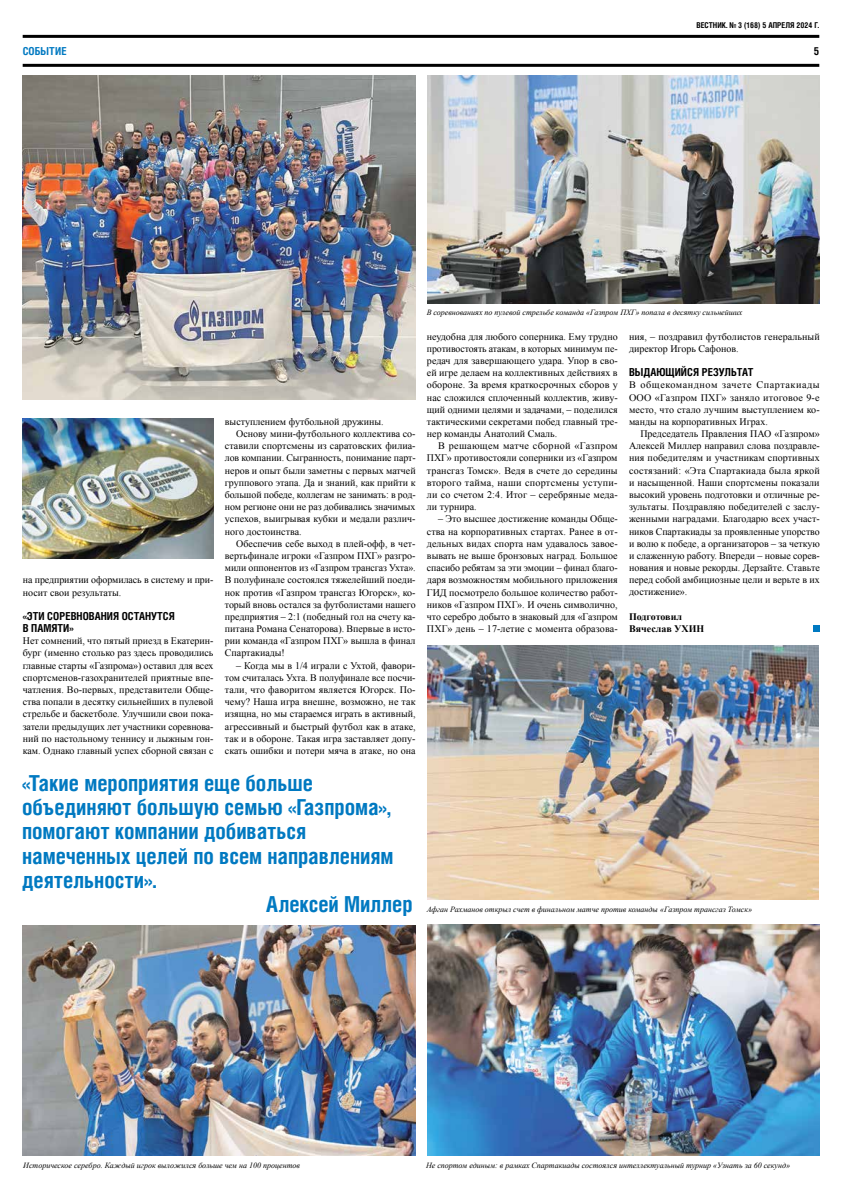
<style>
.page{position:relative;width:842px;height:1191px;background:#fff}
.page>*{position:absolute;margin:0;border:0;box-sizing:border-box;transform-origin:0 0}
.t1{font:700 22px "Helios Cond";letter-spacing:-.005em;color:#0079c1}
.t2{font:700 11px/12.2px "Helios Cond";letter-spacing:.005em;color:#000}
.t3{font:700 condensed 11px "Helios C Cn";letter-spacing:.005em;color:#0079c1}
.t4{font:700 condensed 11px "Helios C Cn";color:#000}
.t5{font:10px/12.2px "Times New Roman";color:#000;text-align:justify}
.t6{font:700 10px/12.2px "Times New Roman";color:#000}
.t7{font:italic 8px "Times New Roman";color:#000}
.t8{font:700 condensed 8px "Helios";color:#000}
</style>
<div class="page">
<hr style="left:23px;top:35px;width:796px;height:3px;background:#000">
<hr style="left:23px;top:64px;width:796px;height:3px;background:#000">
<div style="left:813px;top:625px;width:7px;height:7px;background:#0079c1"></div>
<img style="left:23px;top:76px;width:392px;height:324px">
<img style="left:22px;top:925px;width:393px;height:230px">
<img style="left:427px;top:924px;width:392px;height:231px">
<img style="left:427px;top:645px;width:392px;height:255px">
<img style="left:23px;top:418px;width:191px;height:140px">
<img style="left:427px;top:75px;width:392px;height:228px">
<p class="t8" style="left:697px;top:21px;width:124px">ВЕСТНИК. № 3 (168) 5 АПРЕЛЯ 2024 Г.</p>
<p class="t3" style="left:23px;top:44px;width:45px">СОБЫТИЕ</p>
<p class="t4" style="left:814px;top:44px;width:7px">5</p>
<p class="t5" style="left:23px;top:573px;width:192px">на предприятии оформилась в систему и при&shy;носит свои результаты.</p>
<p class="t2" style="left:23px;top:610px;width:154px">«ЭТИ СОРЕВНОВАНИЯ ОСТАНУТСЯ<br>В ПАМЯТИ»</p>
<p class="t5" style="left:23px;top:634px;width:192px">Нет сомнений, что пятый приезд в Екатерин&shy;бург (именно столько раз здесь проводились главные старты «Газпрома») оставил для всех спортсменов-газохранителей приятные впе&shy;чатления. Во-первых, представители Обще&shy;ства попали в десятку сильнейших в пулевой стрельбе и баскетболе. Улучшили свои пока&shy;затели предыдущих лет участники соревнова&shy;ний по настольному теннису и лыжным гон&shy;кам. Однако главный успех сборной связан с</p>
<p class="t5" style="left:225px;top:415px;width:160px">выступлением футбольной дружины.</p>
<p class="t5" style="left:236px;top:427px;width:181px">Основу мини-футбольного коллектива со-</p>
<p class="t5" style="left:225px;top:439px;width:192px">ставили спортсмены из саратовских филиа-</p>
<p class="t5" style="left:225px;top:452px;width:191px">лов компании. Сыгранность, понимание парт-</p>
<p class="t5" style="left:225px;top:464px;width:192px">неров и опыт были заметны с первых матчей</p>
<p class="t5" style="left:225px;top:476px;width:192px">группового этапа. Да и знаний, как прийти к</p>
<p class="t5" style="left:225px;top:488px;width:192px">большой победе, коллегам не занимать: в род-</p>
<p class="t5" style="left:225px;top:500px;width:192px">ном регионе они не раз добивались значимых</p>
<p class="t5" style="left:225px;top:513px;width:192px">успехов, выигрывая кубки и медали различ-</p>
<p class="t5" style="left:225px;top:525px;width:78px">ного достоинства.</p>
<p class="t5" style="left:236px;top:537px;width:181px">Обеспечив себе выход в плей-офф, в чет-</p>
<p class="t5" style="left:225px;top:549px;width:192px">вертьфинале игроки «Газпром ПХГ» разгро-</p>
<p class="t5" style="left:225px;top:561px;width:192px">мили оппонентов из «Газпром трансгаз Ухта».</p>
<p class="t5" style="left:225px;top:573px;width:192px">В полуфинале состоялся тяжелейший поеди-</p>
<p class="t5" style="left:225px;top:586px;width:192px">нок против «Газпром трансгаз Югорск», ко-</p>
<p class="t5" style="left:225px;top:598px;width:192px">торый вновь остался за футболистами нашего</p>
<p class="t5" style="left:225px;top:610px;width:192px">предприятия – 2:1 (победный гол на счету ка-</p>
<p class="t5" style="left:225px;top:622px;width:192px">питана Романа Сенаторова). Впервые в исто-</p>
<p class="t5" style="left:225px;top:634px;width:192px">рии команда «Газпром ПХГ» вышла в финал</p>
<p class="t5" style="left:225px;top:647px;width:62px">Спартакиады!</p>
<p class="t5" style="left:225px;top:659px;width:192px;text-indent:11px">– Когда мы в 1/4 играли с Ухтой, фавори&shy;том считалась Ухта. В полуфинале все посчи&shy;тали, что фаворитом является Югорск. По&shy;чему? Наша игра внешне, возможно, не так изящна, но мы стараемся играть в активный, агрессивный и быстрый футбол как в атаке, так и в обороне. Такая игра заставляет допу&shy;скать ошибки и потери мяча в атаке, но она</p>
<h1 class="t1" style="left:22px;top:767px;width:292px">«Такие мероприятия еще больше</h1>
<h1 class="t1" style="left:22px;top:792px;width:370px">объединяют большую семью «Газпрома»,</h1>
<h1 class="t1" style="left:22px;top:816px;width:286px">помогают компании добиваться</h1>
<h1 class="t1" style="left:22px;top:840px;width:373px">намеченных целей по всем направлениям</h1>
<h1 class="t1" style="left:22px;top:865px;width:136px">деятельности».</h1>
<h1 class="t1" style="left:266px;top:889px;width:148px">Алексей Миллер</h1>
<p class="t7" style="left:427px;top:307px;width:317px">В соревнованиях по пулевой стрельбе команда «Газпром ПХГ» попала в десятку сильнейших</p>
<p class="t5" style="left:427px;top:330px;width:192px">неудобна для любого соперника. Ему трудно противостоять атакам, в которых минимум пе&shy;редач для завершающего удара. Упор в сво&shy;ей игре делаем на коллективных действиях в обороне. За время краткосрочных сборов у нас сложился сплоченный коллектив, живу&shy;щий одними целями и задачами, – поделился тактическими секретами побед главный тре&shy;нер команды Анатолий Смаль.</p>
<p class="t5" style="left:427px;top:439px;width:192px;text-indent:11px">В решающем матче сборной «Газпром ПХГ» противостояли соперники из «Газпром трансгаз Томск». Ведя в счете до середины второго тайма, наши спортсмены уступи&shy;ли со счетом 2:4. Итог – серебряные меда&shy;ли турнира.</p>
<p class="t5" style="left:427px;top:513px;width:192px;text-indent:11px">– Это высшее достижение команды Обще&shy;ства на корпоративных стартах. Ранее в от&shy;дельных видах спорта нам удавалось завое&shy;вывать не выше бронзовых наград. Большое спасибо ребятам за эти эмоции – финал благо&shy;даря возможностям мобильного приложения ГИД посмотрело большое количество работ&shy;ников «Газпром ПХГ». И очень символично, что серебро добыто в знаковый для «Газпром ПХГ» день – 17-летие с момента образова-</p>
<p class="t5" style="left:629px;top:330px;width:192px">ния, – поздравил футболистов генеральный директор Игорь Сафонов.</p>
<p class="t2" style="left:629px;top:366px;width:126px">ВЫДАЮЩИЙСЯ РЕЗУЛЬТАТ</p>
<p class="t5" style="left:629px;top:379px;width:192px">В общекомандном зачете Спартакиады ООО «Газпром ПХГ» заняло итоговое 9-е место, что стало лучшим выступлением ко&shy;манды на корпоративных Играх.</p>
<p class="t5" style="left:629px;top:427px;width:192px;text-indent:11px">Председатель Правления ПАО «Газпром» Алексей Миллер направил слова поздравле&shy;ния победителям и участникам спортивных состязаний: «Эта Спартакиада была яркой и насыщенной. Наши спортсмены показали высокий уровень подготовки и отличные ре&shy;зультаты. Поздравляю победителей с заслу&shy;женными наградами. Благодарю всех участ&shy;ников Спартакиады за проявленные упорство и волю к победе, а организаторов – за четкую и слаженную работу. Впереди – новые сорев&shy;нования и новые рекорды. Дерзайте. Ставьте перед собой амбициозные цели и верьте в их достижение».</p>
<p class="t6" style="left:629px;top:610px;width:77px">Подготовил<br>Вячеслав УХИН</p>
<p class="t7" style="left:427px;top:904px;width:327px">Афган Рахманов открыл счет в финальном матче против команды «Газпром трансгаз Томск»</p>
<p class="t7" style="left:23px;top:1160px;width:278px">Историческое серебро. Каждый игрок выложился больше чем на 100 процентов</p>
<p class="t7" style="left:426px;top:1160px;width:366px">Не спортом единым: в рамках Спартакиады состоялся интеллектуальный турнир «Узнать за 60 секунд»</p>
</div>
